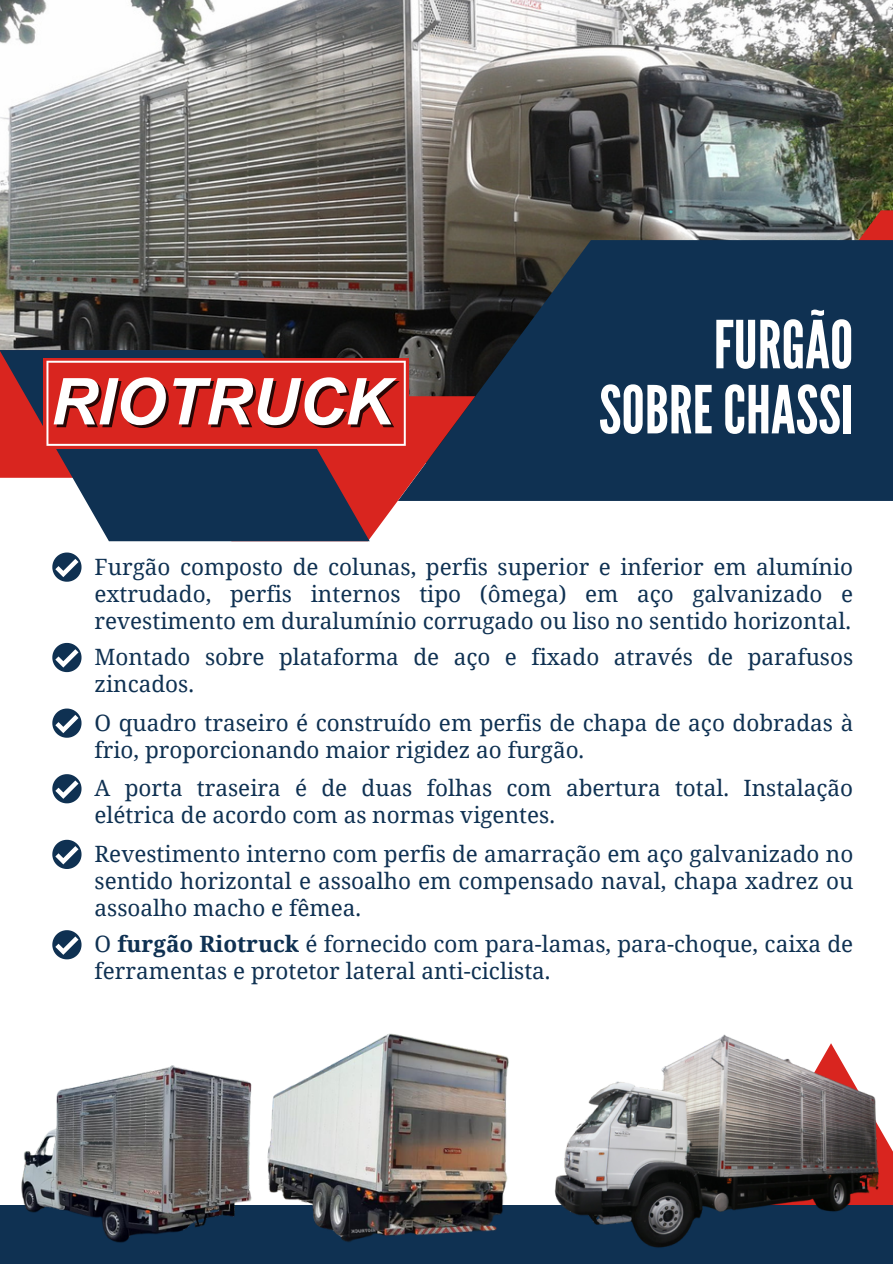
<style>
.page{position:relative;width:893px;height:1264px;background:#fff}
.page>*{position:absolute;margin:0;border:0;box-sizing:border-box;transform-origin:0 0}
.t1{font:66px "League Gothic";color:#fff}
.t2{font:italic 700 64.65px "Arial MT Pro";color:#fff}
.t3{font:22.5px/27px "Noto Serif";color:#0f3152}
.s1{font-weight:700}
</style>
<div class="page">
<img style="left:0;top:0;width:892px;height:350px">
<svg style="left:836px;top:210px;width:56px;height:30px;background:#914e3c"></svg>
<svg style="left:398px;top:240px;width:494px;height:261px;background:#15314c"></svg>
<div style="left:0;top:1205px;width:892px;height:58px;background:#0f3152"></div>
<img style="left:641px;top:1034px;width:251px;height:214px">
<svg style="left:52px;top:552px;width:29px;height:29px"></svg>
<svg style="left:52px;top:643px;width:29px;height:29px"></svg>
<svg style="left:52px;top:708px;width:29px;height:29px"></svg>
<svg style="left:52px;top:774px;width:29px;height:29px"></svg>
<svg style="left:52px;top:839px;width:29px;height:30px"></svg>
<svg style="left:52px;top:930px;width:29px;height:29px"></svg>
<svg style="left:0;top:350px;width:475px;height:191px;background:#8f444c"></svg>
<img style="left:118px;top:1033px;width:523px;height:210px">
<img style="left:22px;top:1065px;width:230px;height:177px">
<p class="t2" style="left:51px;top:377px;width:342px">RIOTRUCK</p>
<p class="t1" style="left:713px;top:306px;width:141px">FURGÃO</p>
<p class="t1" style="left:598px;top:371px;width:256px">SOBRECHASSI</p>
<p class="t3" style="left:95px;top:552px;width:760px;text-align:justify">Furgão composto de colunas, perfis superior e inferior em alumínio extrudado, perfis internos tipo (ômega) em aço galvanizado e revestimento em duralumínio corrugado ou liso no sentido horizontal.</p>
<p class="t3" style="left:95px;top:642px;width:760px">Montado sobre plataforma de aço e fixado através de parafusos zincados.</p>
<p class="t3" style="left:95px;top:708px;width:760px">O quadro traseiro é construído em perfis de chapa de aço dobradas à frio, proporcionando maior rigidez ao furgão.</p>
<p class="t3" style="left:95px;top:774px;width:760px">A porta traseira é de duas folhas com abertura total. Instalação elétrica de acordo com as normas vigentes.</p>
<p class="t3" style="left:95px;top:839px;width:760px;text-align:justify">Revestimento interno com perfis de amarração em aço galvanizado no sentido horizontal e assoalho em compensado naval, chapa xadrez ou assoalho macho e fêmea.</p>
<p class="t3" style="left:95px;top:930px;width:760px">O <span class="s1">furgão Riotruck</span> é fornecido com para-lamas, para-choque, caixa de ferramentas e protetor lateral anti-ciclista.</p>
</div>
